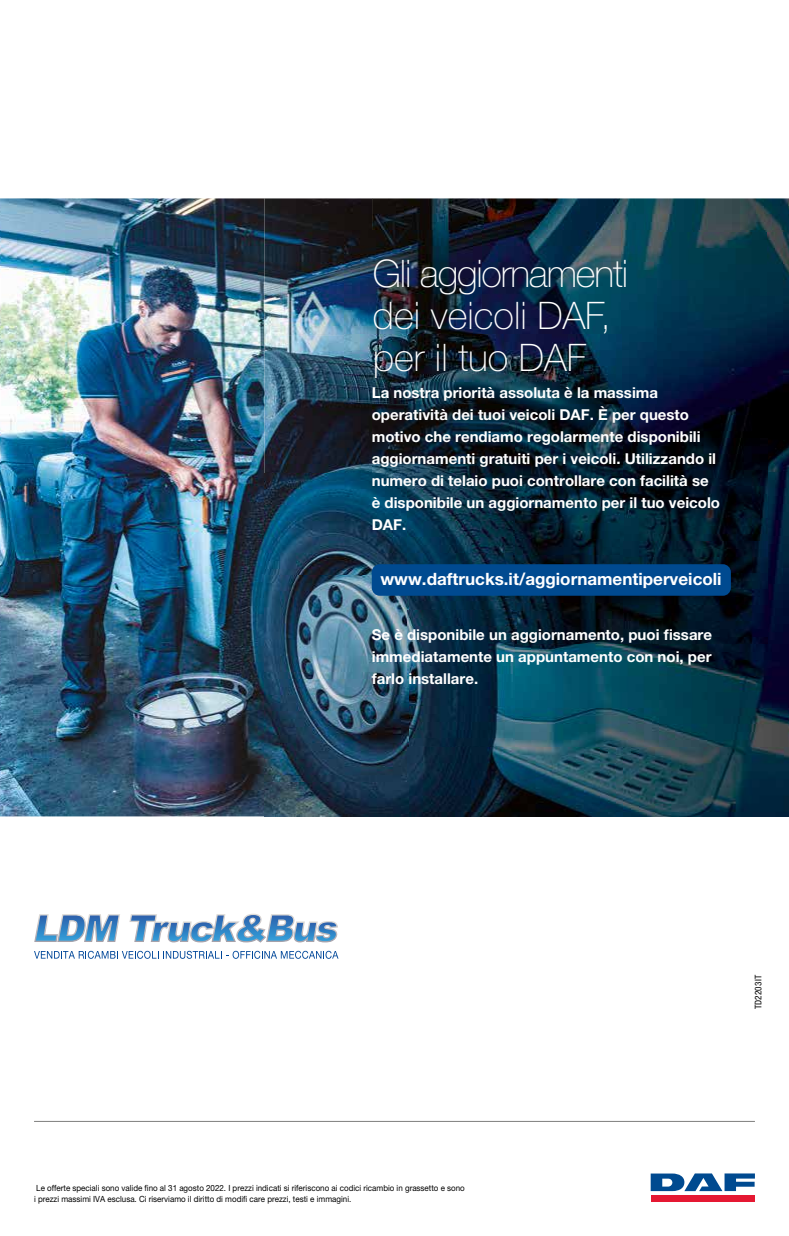
<style>
.page{position:relative;width:789px;height:1236px;background:#fff}
.page>*{position:absolute;margin:0;border:0;box-sizing:border-box;transform-origin:0 0}
.t1{font:100 38px/42px "Helvetica Neue LT Pro";color:#fff}
.t2{font:700 17px "Helvetica Neue LT Pro";color:#fff}
.t3{font:700 15px/22px "Helvetica Neue LT Pro";color:#fff}
.t4{font:condensed 9.2px "Helvetica Neue LT Pro";letter-spacing:.02em;color:#000}
.t5{font:8.5px/11px "Helvetica Neue LT Pro";color:#000;scale:.94 1}
</style>
<div class="page">
<img style="left:0;top:198px;width:264px;height:618px">
<img style="left:264px;top:198px;width:108px;height:275px">
<img style="left:372px;top:198px;width:416px;height:35px">
<img style="left:655px;top:233px;width:111px;height:103px">
<img style="left:766px;top:233px;width:22px;height:412px">
<img style="left:623px;top:336px;width:144px;height:309px">
<img style="left:372px;top:403px;width:143px;height:70px">
<img style="left:515px;top:403px;width:108px;height:242px">
<img style="left:264px;top:473px;width:143px;height:343px">
<img style="left:407px;top:473px;width:108px;height:275px">
<img style="left:515px;top:645px;width:273px;height:103px">
<img style="left:407px;top:748px;width:381px;height:68px">
<div style="left:650px;top:1195px;width:104px;height:7px;background:#e51832"></div>
<svg style="left:650px;top:1173px;width:104px;height:18px"></svg>
<hr style="left:34px;top:1121px;width:720px;height:1px;background:#7e7e7d">
<img style="left:344px;top:230px;width:311px;height:173px">
<div style="left:371px;top:564px;width:359px;height:32px;background:#004a90;border-radius:8px"></div>
<svg style="left:34px;top:914px;width:86px;height:28px"></svg>
<svg style="left:129px;top:914px;width:209px;height:29px"></svg>
<svg style="left:34px;top:951px;width:304px;height:8px"></svg>
<h1 class="t1" style="left:372px;top:253px;width:257px">Gli aggiornamenti dei veicoli DAF, per il tuo DAF</h1>
<p class="t3" style="left:371px;top:381px;width:349px">La nostra priorità assoluta è la massima operatività dei tuoi veicoli DAF. È per questo motivo che rendiamo regolarmente disponibili aggiornamenti gratuiti per i veicoli. Utilizzando il numero di telaio puoi controllare con facilità se è disponibile un aggiornamento per il tuo veicolo DAF.</p>
<p class="t2" style="left:380px;top:568px;width:342px">www.daftrucks.it/aggiornamentiperveicoli</p>
<p class="t3" style="left:371px;top:623px;width:341px;text-align:justify">Se è disponibile un aggiornamento, puoi fissare immediatamente un appuntamento con noi, per farlo installare.</p>
<p class="t5" style="left:34px;top:1182px;width:459px">Le offerte speciali sono valide fino al 31 agosto 2022. I prezzi indicati si riferiscono ai codici ricambio in grassetto e sono i prezzi massimi IVA esclusa. Ci riserviamo il diritto di modifi care prezzi, testi e immagini.</p>
<p class="t4" style="left:752px;top:1009px;width:36px;rotate:-90deg">TD2203IT</p>
</div>
